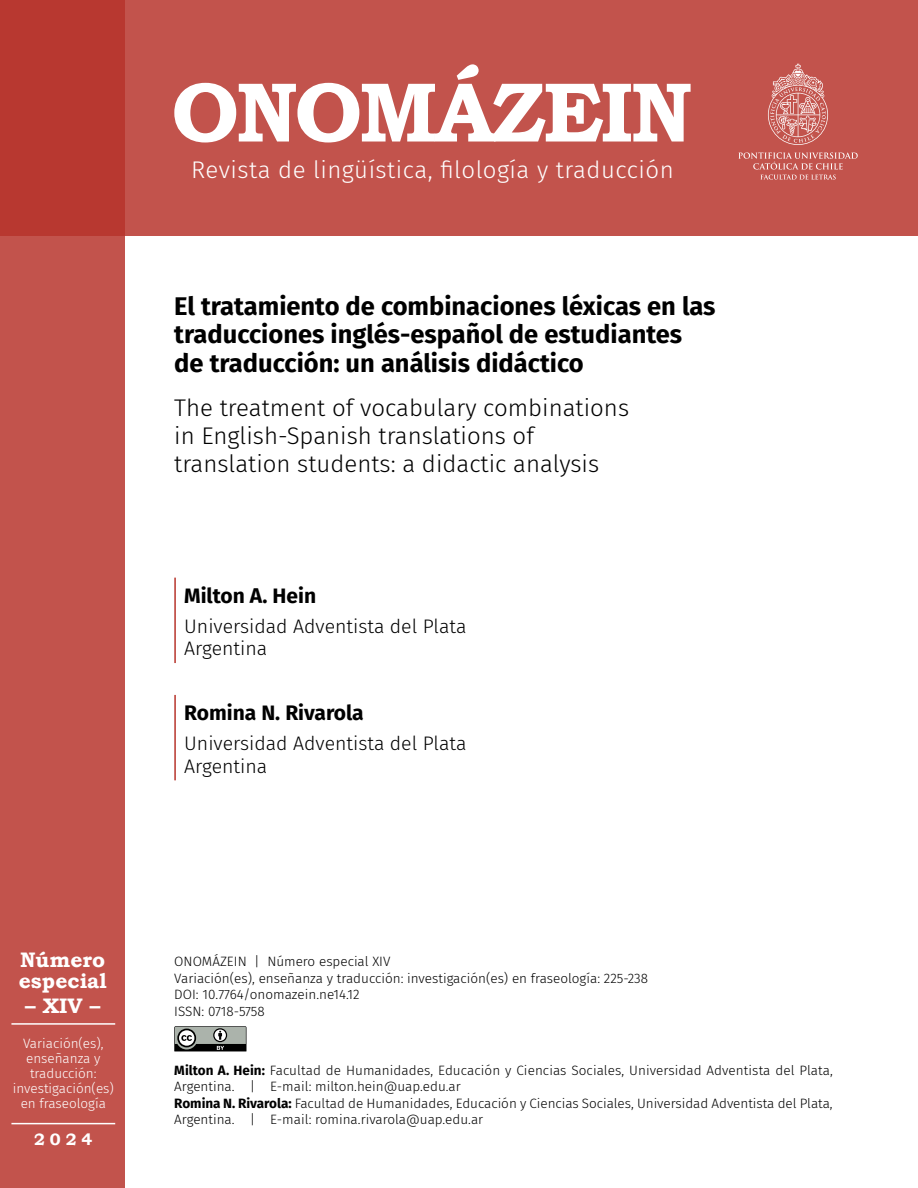
<style>
.page{position:relative;width:918px;height:1188px;background:#fff}
.page>*{position:absolute;margin:0;border:0;box-sizing:border-box;transform-origin:0 0}
.t1{font:700 25.5px/28.5px "Fira Sans";color:#000}
.t2{font:300 24px/28.5px "Fira Sans";color:#000}
.t3{font:300 24px "Fira Sans";letter-spacing:.02em;color:#fff}
.t4{font:700 21px "Fira Sans";color:#000}
.t5{font:700 21px/21px "Bookman Old Style";color:#fff}
.t6{font:300 19.5px/22.5px "Fira Sans";color:#000}
.t7{font:700 16.5px "Bookman Old Style";color:#fff}
.t8{font:300 13.5px/16.5px "Fira Sans";color:#000}
.t9{font:300 13.5px/15px "Fira Sans";color:#fff;text-align:center}
.s1{font-weight:700}
</style>
<div class="page">
<div style="left:0;top:0;width:918px;height:236px;background:#c2534c"></div>
<div style="left:0;top:0;width:125px;height:1188px;background:linear-gradient(to bottom,#bb4139,#c55b54)"></div>
<svg style="left:174px;top:64px;width:517px;height:79px"></svg>
<svg style="left:738px;top:152px;width:120px;height:28px"></svg>
<svg style="left:768px;top:64px;width:60px;height:81px"></svg>
<hr style="left:174px;top:578px;width:2px;height:85px;background:#b7342c">
<hr style="left:174px;top:695px;width:2px;height:85px;background:#b7342c">
<svg style="left:174px;top:1026px;width:72px;height:25px;background:#777b77"></svg>
<hr style="left:11px;top:1023px;width:104px;height:2px;background:#fff">
<hr style="left:11px;top:1123px;width:104px;height:1px;background:#fff">
<h2 class="t3" style="left:191px;top:153px;width:484px">Revista de lingüística, filología y traducción</h2>
<h1 class="t1" style="left:174px;top:290px;width:543px">El tratamiento de combinaciones léxicas en las traducciones inglés-español de estudiantes de traducción: un análisis didáctico</h1>
<h2 class="t2" style="left:174px;top:393px;width:456px">The treatment of vocabulary combinations in English-Spanish translations of translation students: a didactic analysis</h2>
<h3 class="t4" style="left:184px;top:578px;width:133px">Milton A. Hein</h3>
<h3 class="t6" style="left:184px;top:615px;width:284px">Universidad Adventista del Plata<br>Argentina</h3>
<h3 class="t4" style="left:184px;top:695px;width:181px">Romina N. Rivarola</h3>
<h3 class="t6" style="left:184px;top:732px;width:284px">Universidad Adventista del Plata<br>Argentina</h3>
<h3 class="t5" style="left:19px;top:949px;width:89px">Número especial</h3>
<h3 class="t5" style="left:25px;top:995px;width:77px">– XIV –</h3>
<p class="t9" style="left:13px;top:1036px;width:103px">Variación(es), enseñanza y traducción: investigación(es) en fraseología</p>
<p class="t7" style="left:34px;top:1128px;width:60px">2024</p>
<p class="t8" style="left:174px;top:953px;width:475px">ONOMÁZEIN | Número especial XIV<br>Variación(es), enseñanza y traducción: investigación(es) en fraseología: 225-238<br>DOI: 10.7764/onomazein.ne14.12<br>ISSN: 0718-5758</p>
<p class="t8" style="left:174px;top:1062px;width:660px"><span class="s1">Milton A. Hein:</span> Facultad de Humanidades, Educación y Ciencias Sociales, Universidad Adventista del Plata, Argentina. | E-mail: milton.hein@uap.edu.ar<br><span class="s1">Romina N. Rivarola:</span> Facultad de Humanidades, Educación y Ciencias Sociales, Universidad Adventista del Plata, Argentina. | E-mail: romina.rivarola@uap.edu.ar</p>
</div>
